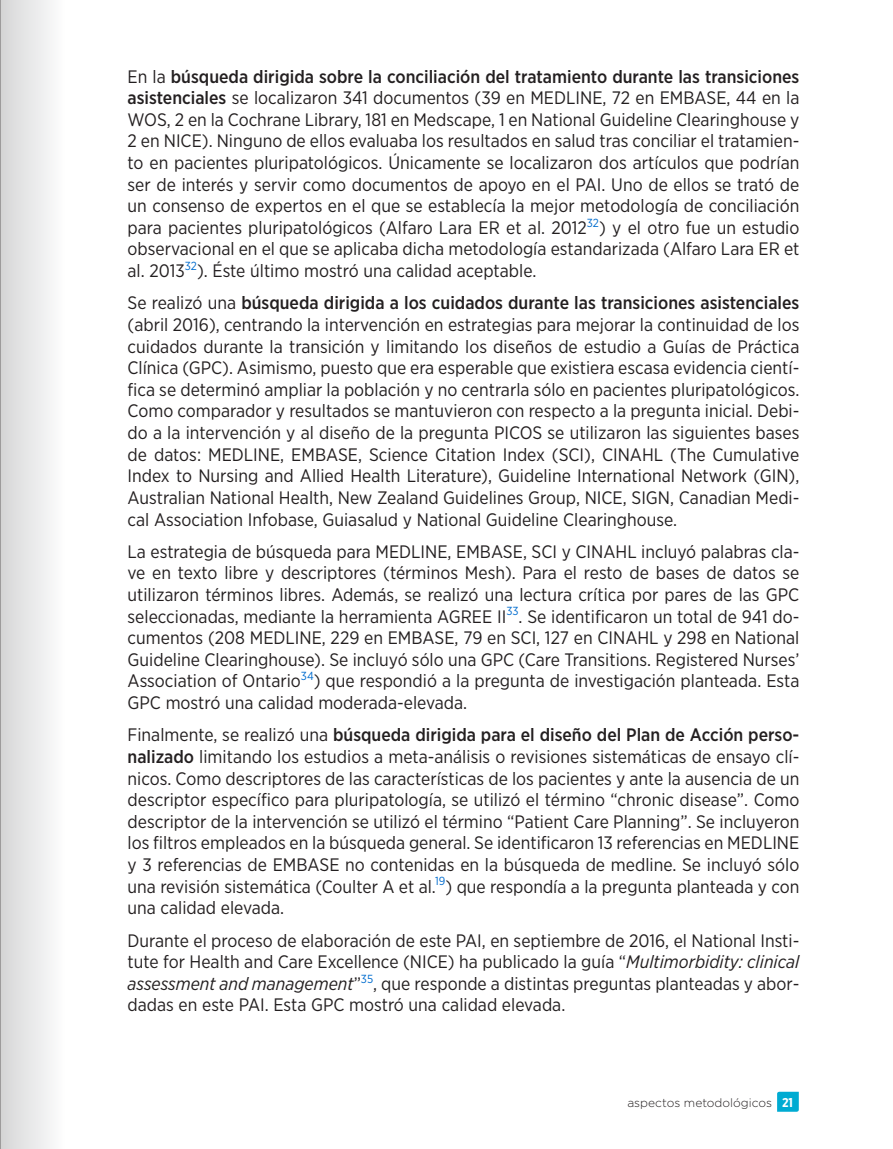
<style>
.page{position:relative;width:893px;height:1149px;background:#fff}
.page>*{position:absolute;margin:0;border:0;box-sizing:border-box;transform-origin:0 0}
.cuerpo_texto_sin_rej{font:18px/21.6px "Gotham Narrow";color:#231f20;text-align:justify}
.t1{font:700 12.75px "Gotham X Narrow";color:#fff;scale:1.11 1}
.t2{font:300 12px "Gotham";color:#231f20}
.s1{font-weight:500}
.s2{font-style:italic}
</style>
<div class="page">
<svg style="left:777px;top:1091px;width:22px;height:20px"></svg>
<div style="left:0;top:0;width:72px;height:1148px;background:linear-gradient(to right,#d5d5d6,#fff)"></div>
<p class="cuerpo_texto_sin_rej" style="left:128px;top:65px;width:673px">En la <span class="s1">búsqueda dirigida sobre la conciliación del tratamiento durante las transiciones asistenciales</span> se localizaron 341 documentos (39 en MEDLINE, 72 en EMBASE, 44 en la WOS, 2 en la Cochrane Library, 181 en Medscape, 1 en National Guideline Clearinghouse y 2 en NICE). Ninguno de ellos evaluaba los resultados en salud tras conciliar el tratamien&shy;to en pacientes pluripatológicos. Únicamente se localizaron dos artículos que podrían ser de interés y servir como documentos de apoyo en el PAI. Uno de ellos se trató de un consenso de expertos en el que se establecía la mejor metodología de conciliación para pacientes pluripatológicos (Alfaro Lara ER et al. 2012<sup>32</sup>) y el otro fue un estudio observacional en el que se aplicaba dicha metodología estandarizada (Alfaro Lara ER et al. 2013<sup>32</sup>). Éste último mostró una calidad aceptable.</p>
<p class="cuerpo_texto_sin_rej" style="left:128px;top:292px;width:673px">Se realizó una <span class="s1">búsqueda dirigida a los cuidados durante las transiciones asistenciales </span>(abril 2016), centrando la intervención en estrategias para mejorar la continuidad de los cuidados durante la transición y limitando los diseños de estudio a Guías de Práctica Clínica (GPC). Asimismo, puesto que era esperable que existiera escasa evidencia cientí&shy;fica se determinó ampliar la población y no centrarla sólo en pacientes pluripatológicos.<br>Como comparador y resultados se mantuvieron con respecto a la pregunta inicial. Debi&shy;do a la intervención y al diseño de la pregunta PICOS se utilizaron las siguientes bases de datos: MEDLINE, EMBASE, Science Citation Index (SCI), CINAHL (The Cumulative Index to Nursing and Allied Health Literature), Guideline International Network (GIN), Australian National Health, New Zealand Guidelines Group, NICE, SIGN, Canadian Medi&shy;cal Association Infobase, Guiasalud y National Guideline Clearinghouse.</p>
<p class="cuerpo_texto_sin_rej" style="left:128px;top:540px;width:673px">La estrategia de búsqueda para MEDLINE, EMBASE, SCI y CINAHL incluyó palabras cla&shy;ve en texto libre y descriptores (términos Mesh). Para el resto de bases de datos se utilizaron términos libres. Además, se realizó una lectura crítica por pares de las GPC seleccionadas, mediante la herramienta AGREE II<sup>33</sup>. Se identificaron un total de 941 do&shy;cumentos (208 MEDLINE, 229 en EMBASE, 79 en SCI, 127 en CINAHL y 298 en National Guideline Clearinghouse). Se incluyó sólo una GPC (Care Transitions. Registered Nurses’ Association of Ontario<sup>34</sup>) que respondió a la pregunta de investigación planteada. Esta GPC mostró una calidad moderada-elevada.</p>
<p class="cuerpo_texto_sin_rej" style="left:128px;top:723px;width:673px">Finalmente, se realizó una <span class="s1">búsqueda dirigida para el diseño del Plan de Acción perso&shy;nalizado</span> limitando los estudios a meta-análisis o revisiones sistemáticas de ensayo clí&shy;nicos. Como descriptores de las características de los pacientes y ante la ausencia de un descriptor específico para pluripatología, se utilizó el término “chronic disease”. Como descriptor de la intervención se utilizó el término “Patient Care Planning”. Se incluyeron los filtros empleados en la búsqueda general. Se identificaron 13 referencias en MEDLINE y 3 referencias de EMBASE no contenidas en la búsqueda de medline. Se incluyó sólo una revisión sistemática (Coulter A et al.<sup>19</sup>) que respondía a la pregunta planteada y con una calidad elevada.</p>
<p class="cuerpo_texto_sin_rej" style="left:128px;top:928px;width:673px">Durante el proceso de elaboración de este PAI, en septiembre de 2016, el National Insti&shy;tute for Health and Care Excellence (NICE) ha publicado la guía “<span class="s2">Multimorbidity: clinical assessment and management</span>”<sup>35</sup>, que responde a distintas preguntas planteadas y abor&shy;dadas en este PAI. Esta GPC mostró una calidad elevada.</p>
<p class="t2" style="left:627px;top:1094px;width:146px">aspectos metodológicos</p>
<p class="t1" style="left:782px;top:1094px;width:11px">21</p>
</div>
